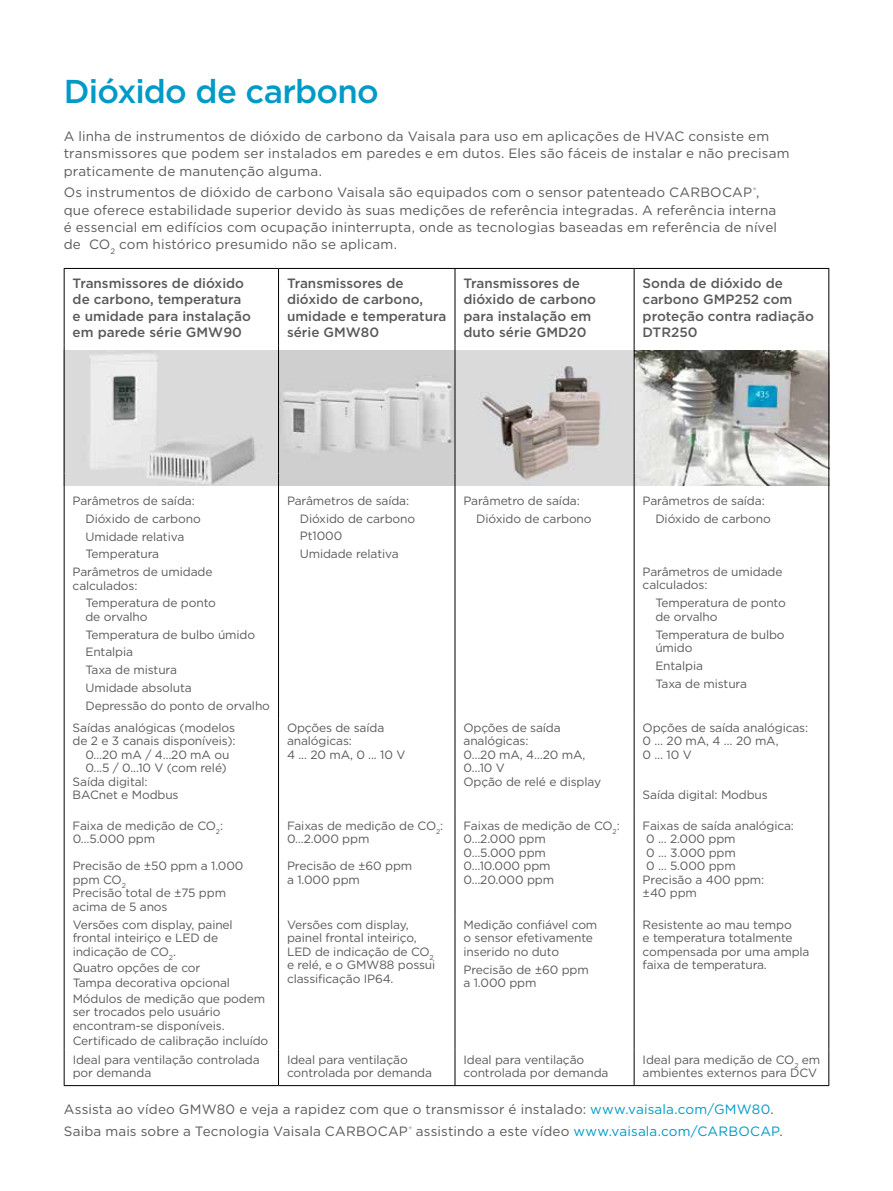
<style>
.page{position:relative;width:893px;height:1191px;background:#fff}
.page>*{position:absolute;margin:0;border:0;box-sizing:border-box;transform-origin:0 0}
.t1{font:500 33px "Gotham";letter-spacing:-.025em;color:#009ac7}
.t2{font:13.5px/17.2px "Gotham";letter-spacing:.01em;color:#58595b}
.t3{font:500 13.5px/16.5px "Gotham";color:#58595b}
.t4{font:12px/13.5px "Gotham";letter-spacing:-.01em;color:#58595b}
.s1{color:#009ac7}
</style>
<div class="page">
<img style="left:65px;top:351px;width:763px;height:134px">
<hr style="left:64px;top:268px;width:215px;height:1px;background:#000">
<hr style="left:64px;top:269px;width:1px;height:77px;background:#000">
<hr style="left:279px;top:268px;width:176px;height:1px;background:#000">
<hr style="left:278px;top:269px;width:1px;height:77px;background:#000">
<hr style="left:455px;top:268px;width:179px;height:1px;background:#000">
<hr style="left:455px;top:269px;width:1px;height:77px;background:#000">
<hr style="left:634px;top:268px;width:195px;height:1px;background:#000">
<hr style="left:634px;top:269px;width:1px;height:77px;background:#000">
<hr style="left:828px;top:269px;width:1px;height:77px;background:#000">
<hr style="left:64px;top:346px;width:1px;height:127px;background:#000">
<hr style="left:278px;top:346px;width:1px;height:127px;background:#000">
<hr style="left:455px;top:346px;width:1px;height:127px;background:#000">
<hr style="left:634px;top:346px;width:1px;height:127px;background:#000">
<hr style="left:828px;top:346px;width:1px;height:127px;background:#000">
<hr style="left:64px;top:473px;width:1px;height:245px;background:#000">
<hr style="left:278px;top:473px;width:1px;height:245px;background:#000">
<hr style="left:455px;top:473px;width:1px;height:245px;background:#000">
<hr style="left:634px;top:473px;width:1px;height:245px;background:#000">
<hr style="left:828px;top:473px;width:1px;height:245px;background:#000">
<hr style="left:64px;top:718px;width:1px;height:98px;background:#000">
<hr style="left:278px;top:718px;width:1px;height:98px;background:#000">
<hr style="left:455px;top:718px;width:1px;height:98px;background:#000">
<hr style="left:634px;top:718px;width:1px;height:98px;background:#000">
<hr style="left:828px;top:718px;width:1px;height:98px;background:#000">
<hr style="left:64px;top:816px;width:1px;height:99px;background:#000">
<hr style="left:278px;top:816px;width:1px;height:99px;background:#000">
<hr style="left:455px;top:816px;width:1px;height:99px;background:#000">
<hr style="left:634px;top:816px;width:1px;height:99px;background:#000">
<hr style="left:828px;top:816px;width:1px;height:99px;background:#000">
<hr style="left:64px;top:915px;width:1px;height:134px;background:#000">
<hr style="left:278px;top:915px;width:1px;height:134px;background:#000">
<hr style="left:455px;top:915px;width:1px;height:134px;background:#000">
<hr style="left:634px;top:915px;width:1px;height:134px;background:#000">
<hr style="left:828px;top:915px;width:1px;height:134px;background:#000">
<hr style="left:64px;top:1049px;width:1px;height:36px;background:#000">
<hr style="left:278px;top:1049px;width:1px;height:36px;background:#000">
<hr style="left:455px;top:1049px;width:1px;height:36px;background:#000">
<hr style="left:634px;top:1049px;width:1px;height:36px;background:#000">
<hr style="left:828px;top:1049px;width:1px;height:36px;background:#000">
<hr style="left:64px;top:1085px;width:215px;height:1px;background:#000">
<hr style="left:279px;top:1085px;width:176px;height:1px;background:#000">
<hr style="left:455px;top:1085px;width:179px;height:1px;background:#000">
<hr style="left:634px;top:1085px;width:195px;height:1px;background:#000">
<h1 class="t1" style="left:64px;top:70px;width:317px">Dióxido de carbono</h1>
<p class="t2" style="left:64px;top:127px;width:727px">A linha de instrumentos de dióxido de carbono da Vaisala para uso em aplicações de HVAC consiste em transmissores que podem ser instalados em paredes e em dutos. Eles são fáceis de instalar e não precisam praticamente de manutenção alguma.</p>
<p class="t2" style="left:64px;top:184px;width:715px">Os instrumentos de dióxido de carbono Vaisala são equipados com o sensor patenteado CARBOCAP<sup>®</sup>, que oferece estabilidade superior devido às suas medições de referência integradas. A referência interna é essencial em edifícios com ocupação ininterrupta, onde as tecnologias baseadas em referência de nível de CO<sub>2</sub> com histórico presumido não se aplicam.</p>
<p class="t3" style="left:73px;top:274px;width:180px">Transmissores de dióxido de carbono, temperatura e umidade para instalação em parede série GMW90</p>
<p class="t3" style="left:287px;top:274px;width:161px">Transmissores de dióxido de carbono, umidade e temperatura série GMW80</p>
<p class="t3" style="left:463px;top:274px;width:134px">Transmissores de dióxido de carbono para instalação em duto série GMD20</p>
<p class="t3" style="left:643px;top:274px;width:173px">Sonda de dióxido de carbono GMP252 com proteção contra radiação<br>DTR250</p>
<p class="t4" style="left:73px;top:494px;width:124px">Parâmetros de saída:</p>
<p class="t4" style="left:85px;top:511px;width:117px">Dióxido de carbono</p>
<p class="t4" style="left:85px;top:529px;width:100px">Umidade relativa</p>
<p class="t4" style="left:85px;top:547px;width:75px">Temperatura</p>
<p class="t4" style="left:73px;top:565px;width:141px">Parâmetros de umidade</p>
<p class="t4" style="left:85px;top:576px;width:132px;line-height:17.7px;text-indent:-13px">calculados:<br>Temperatura de ponto</p>
<p class="t4" style="left:85px;top:607px;width:186px;line-height:17.7px">de orvalho<br>Temperatura de bulbo úmido<br>Entalpia<br>Taxa de mistura<br>Umidade absoluta<br>Depressão do ponto de orvalho</p>
<p class="t4" style="left:73px;top:720px;width:164px">Saídas analógicas (modelos</p>
<p class="t4" style="left:73px;top:734px;width:164px">de 2 e 3 canais disponíveis):</p>
<p class="t4" style="left:85px;top:747px;width:146px">0…20 mA / 4…20 mA ou</p>
<p class="t4" style="left:85px;top:761px;width:143px">0...5 / 0...10 V (com relé)</p>
<p class="t4" style="left:73px;top:774px;width:76px">Saída digital:</p>
<p class="t4" style="left:73px;top:788px;width:107px">BACnet e Modbus</p>
<p class="t4" style="left:73px;top:818px;width:152px">Faixa de medição de CO<sub>2</sub>:<br>0…5.000 ppm</p>
<p class="t4" style="left:73px;top:859px;width:172px">Precisão de ±50 ppm a 1.000 ppm CO<sub>2<br></sub>Precisão total de ±75 ppm acima de 5 anos</p>
<p class="t4" style="left:73px;top:917px;width:162px">Versões com display, painel frontal inteiriço e LED de indicação de CO<sub>2</sub>.</p>
<p class="t4" style="left:73px;top:959px;width:194px;line-height:15.6px">Quatro opções de cor<br>Tampa decorativa opcional<br>Módulos de medição que podem</p>
<p class="t4" style="left:73px;top:1005px;width:154px">ser trocados pelo usuário encontram-se disponíveis.</p>
<p class="t4" style="left:73px;top:1034px;width:197px">Certificado de calibração incluído</p>
<p class="t4" style="left:300px;top:491px;width:117px;line-height:17.7px;text-indent:-13px">Parâmetros de saída:<br>Dióxido de carbono<br>Pt1000<br>Umidade relativa</p>
<p class="t4" style="left:476px;top:491px;width:117px;line-height:17.7px;text-indent:-13px">Parâmetro de saída:<br>Dióxido de carbono</p>
<p class="t4" style="left:655px;top:491px;width:117px;line-height:17.7px;text-indent:-13px">Parâmetros de saída:<br>Dióxido de carbono</p>
<p class="t4" style="left:643px;top:565px;width:141px">Parâmetros de umidade calculados:</p>
<p class="t4" style="left:655px;top:596px;width:132px">Temperatura de ponto de orvalho</p>
<p class="t4" style="left:655px;top:627px;width:131px">Temperatura de bulbo úmido</p>
<p class="t4" style="left:655px;top:656px;width:93px;line-height:17.7px">Entalpia<br>Taxa de mistura</p>
<p class="t4" style="left:287px;top:720px;width:120px">Opções de saída analógicas:<br>4 ... 20 mA, 0 ... 10 V</p>
<p class="t4" style="left:463px;top:720px;width:139px">Opções de saída analógicas:<br>0…20 mA, 4…20 mA,<br>0…10 V<br>Opção de relé e display</p>
<p class="t4" style="left:643px;top:720px;width:167px">Opções de saída analógicas:<br>0 … 20 mA, 4 … 20 mA,<br>0 … 10 V</p>
<p class="t4" style="left:643px;top:788px;width:127px">Saída digital: Modbus</p>
<p class="t4" style="left:287px;top:818px;width:158px">Faixas de medição de CO<sub>2</sub>:<br>0…2.000 ppm</p>
<p class="t4" style="left:287px;top:859px;width:127px">Precisão de ±60 ppm a 1.000 ppm</p>
<p class="t4" style="left:463px;top:818px;width:158px">Faixas de medição de CO<sub>2</sub>:<br>0…2.000 ppm<br>0…5.000 ppm<br>0…10.000 ppm<br>0…20.000 ppm</p>
<p class="t4" style="left:643px;top:818px;width:153px">Faixas de saída analógica:<br>0 ... 2.000 ppm<br>0 … 3.000 ppm<br>0 … 5.000 ppm<br>Precisão a 400 ppm:<br>±40 ppm</p>
<p class="t4" style="left:287px;top:917px;width:150px">Versões com display, painel frontal inteiriço,<br>LED de indicação de CO<sub>2 </sub>e relé, e o GMW88 possui classificação IP64.</p>
<p class="t4" style="left:463px;top:917px;width:135px">Medição confiável com o sensor efetivamente inserido no duto</p>
<p class="t4" style="left:463px;top:962px;width:127px">Precisão de ±60 ppm a 1.000 ppm</p>
<p class="t4" style="left:643px;top:917px;width:168px">Resistente ao mau tempo<br>e temperatura totalmente compensada por uma ampla faixa de temperatura.</p>
<p class="t4" style="left:73px;top:1052px;width:189px">Ideal para ventilação controlada por demanda</p>
<p class="t4" style="left:287px;top:1052px;width:147px">Ideal para ventilação controlada por demanda</p>
<p class="t4" style="left:463px;top:1052px;width:147px">Ideal para ventilação controlada por demanda</p>
<p class="t4" style="left:643px;top:1052px;width:179px">Ideal para medição de CO<sub>2</sub> em ambientes externos para DCV</p>
<p class="t2" style="left:64px;top:1097px;width:720px;line-height:22.2px">Assista ao vídeo GMW80 e veja a rapidez com que o transmissor é instalado: <span class="s1">www.vaisala.com/GMW80</span>.<br>Saiba mais sobre a Tecnologia Vaisala CARBOCAP<sup>®</sup> assistindo a este vídeo <span class="s1">www.vaisala.com/CARBOCAP</span>.</p>
</div>
